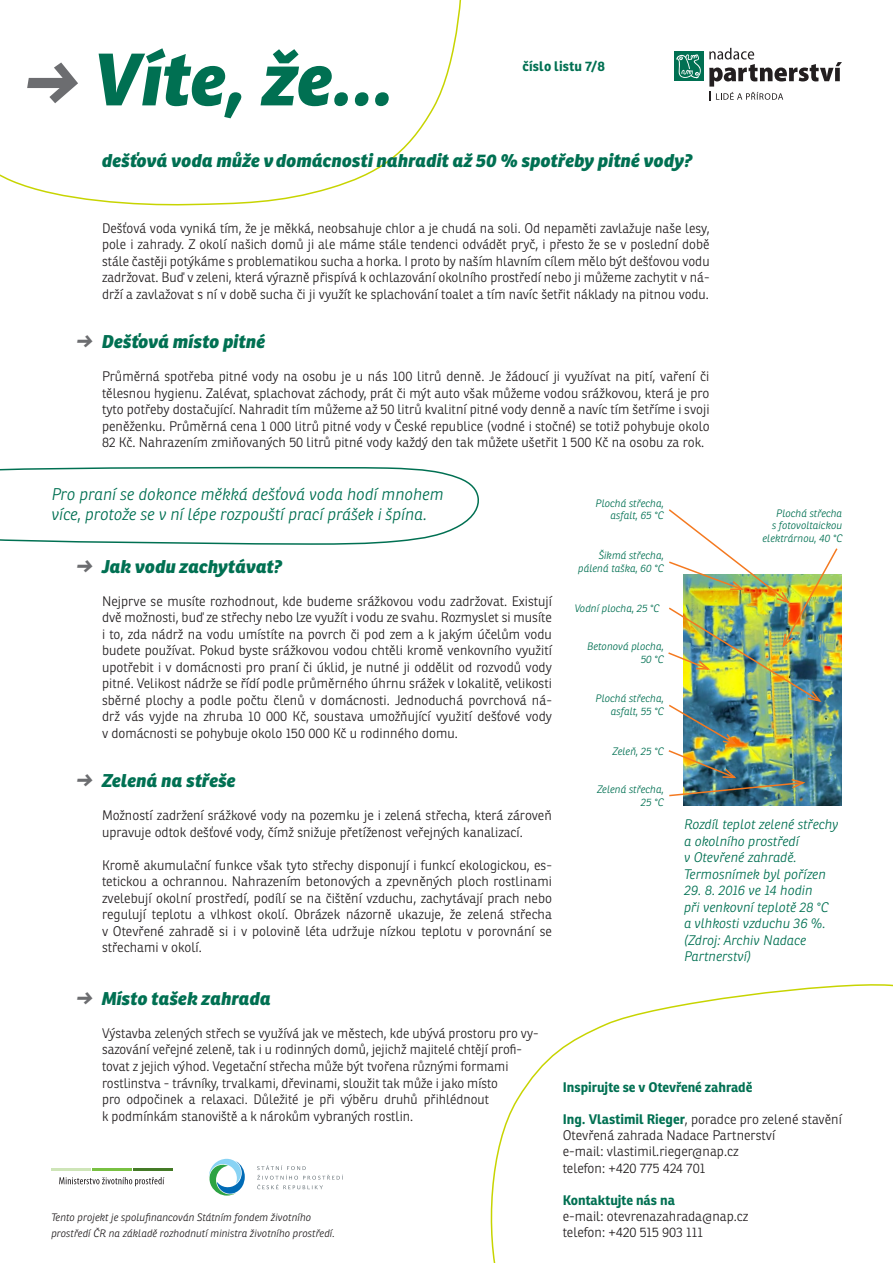
<style>
.page{position:relative;width:893px;height:1263px;background:#fff}
.page>*{position:absolute;margin:0;border:0;box-sizing:border-box;transform-origin:0 0}
.t1{font:italic 800 72px "Ronnia";letter-spacing:-.01em;color:#007052}
.nadpis{font:italic 800 18px "Ronnia";color:#007052}
.podtitul{font:italic 800 18px "Ronnia";color:#007052}
.foto{font:italic 300 16.5px/19.8px "Ronnia";color:#007052}
.text{font:300 13.5px/16.5px "Ronnia";color:#231f20}
.foto-2{font:italic 300 13.5px/16.5px "Ronnia";color:#007052}
.t2{font:700 13.5px "Ronnia";color:#007052}
.foto-3{font:italic 300 10.5px/12.6px "Ronnia";color:#007052;text-align:right}
.t3{font:italic 300 10.5px/16.5px "Ronnia";color:#231f20}
.s1{font-size:60px;color:#6c6d70}
.s2{color:#6c6d70}
.s3{font-weight:700;color:#007052}
</style>
<div class="page">
<svg style="left:0;top:0;width:462px;height:206px"></svg>
<svg style="left:490px;top:984px;width:403px;height:279px"></svg>
<div style="left:674px;top:51px;width:29px;height:30px;background:#007052"></div>
<svg style="left:676px;top:54px;width:25px;height:24px"></svg>
<svg style="left:709px;top:48px;width:133px;height:53px"></svg>
<svg style="left:209px;top:1159px;width:36px;height:36px"></svg>
<svg style="left:257px;top:1165px;width:86px;height:24px"></svg>
<hr style="left:51px;top:1168px;width:40px;height:3px;background:#cee5b8">
<hr style="left:92px;top:1168px;width:40px;height:3px;background:#79c142">
<hr style="left:133px;top:1168px;width:40px;height:3px;background:#447a26">
<svg style="left:59px;top:1177px;width:105px;height:9px"></svg>
<img style="left:684px;top:574px;width:158px;height:232px">
<img style="left:668px;top:509px;width:171px;height:288px">
<svg style="left:0;top:466px;width:479px;height:79px"></svg>
<h1 class="t1" style="left:24px;top:33px;width:373px"><span class="s1">d</span> Víte, že…</h1>
<p class="t2" style="left:522px;top:57px;width:84px">číslo listu 7/8</p>
<p class="podtitul" style="left:102px;top:149px;width:592px">dešťová voda může v domácnosti nahradit až 50 % spotřeby pitné vody?</p>
<p class="text" style="left:102px;top:220px;width:609px;text-align:justify">Dešťová voda vyniká tím, že je měkká, neobsahuje chlor a je chudá na soli. Od nepaměti zavlažuje naše lesy, pole i zahrady. Z okolí našich domů ji ale máme stále tendenci odvádět pryč, i přesto že se v poslední době stále častěji potýkáme s problematikou sucha a horka. I proto by naším hlavním cílem mělo být dešťovou vodu zadržovat. Buď v zeleni, která výrazně přispívá k ochlazování okolního prostředí nebo ji můžeme zachytit v ná&shy;drží a zavlažovat s ní v době sucha či ji využít ke splachování toalet a tím navíc šetřit náklady na pitnou vodu.</p>
<p class="nadpis" style="left:77px;top:330px;width:190px"><span class="s2">d</span> Dešťová místo pitné</p>
<p class="text" style="left:102px;top:368px;width:609px;text-align:justify">Průměrná spotřeba pitné vody na osobu je u nás 100 litrů denně. Je žádoucí ji využívat na pití, vaření či tělesnou hygienu. Zalévat, splachovat záchody, prát či mýt auto však můžeme vodou srážkovou, která je pro tyto potřeby dostačující. Nahradit tím můžeme až 50 litrů kvalitní pitné vody denně a navíc tím šetříme i svoji peněženku. Průměrná cena 1 000 litrů pitné vody v České republice (vodné i stočné) se totiž pohybuje okolo 82 Kč. Nahrazením zmiňovaných 50 litrů pitné vody každý den tak můžete ušetřit 1 500 Kč na osobu za rok.</p>
<p class="foto" style="left:51px;top:484px;width:394px">Pro praní se dokonce měkká dešťová voda hodí mnohem více, protože se v ní lépe rozpouští prací prášek i špína.</p>
<p class="nadpis" style="left:77px;top:554px;width:207px"><span class="s2">d</span> Jak vodu zachytávat?</p>
<p class="text" style="left:102px;top:592px;width:451px;text-align:justify">Nejprve se musíte rozhodnout, kde budeme srážkovou vodu zadržovat. Existují dvě možnosti, buď ze střechy nebo lze využít i vodu ze svahu. Rozmyslet si musíte i to, zda nádrž na vodu umístíte na povrch či pod zem a k jakým účelům vodu budete používat. Pokud byste srážkovou vodou chtěli kromě venkovního využití upotřebit i v domácnosti pro praní či úklid, je nutné ji oddělit od rozvodů vody pitné. Velikost nádrže se řídí podle průměrného úhrnu srážek v lokalitě, velikosti sběrné plochy a podle počtu členů v domácnosti. Jednoduchá povrchová ná&shy;drž vás vyjde na zhruba 10 000 Kč, soustava umožňující využití dešťové vody v domácnosti se pohybuje okolo 150 000 Kč u rodinného domu.</p>
<p class="nadpis" style="left:77px;top:769px;width:161px"><span class="s2">d</span> Zelená na střeše</p>
<p class="text" style="left:102px;top:807px;width:451px">Možností zadržení srážkové vody na pozemku je i zelená střecha, která zároveň upravuje odtok dešťové vody, čímž snižuje přetíženost veřejných kanalizací.</p>
<p class="text" style="left:102px;top:856px;width:451px;text-align:justify">Kromě akumulační funkce však tyto střechy disponují i funkcí ekologickou, es&shy;tetickou a ochrannou. Nahrazením betonových a zpevněných ploch rostlinami zvelebují okolní prostředí, podílí se na čištění vzduchu, zachytávají prach nebo regulují teplotu a vlhkost okolí. Obrázek názorně ukazuje, že zelená střecha v Otevřené zahradě si i v polovině léta udržuje nízkou teplotu v porovnání se střechami v okolí.</p>
<p class="nadpis" style="left:77px;top:987px;width:196px"><span class="s2">d</span> Místo tašek zahrada</p>
<p class="text" style="left:102px;top:1025px;width:438px">Výstavba zelených střech se využívá jak ve městech, kde ubývá prostoru pro vy&shy;sazování veřejné zeleně, tak i u rodinných domů, jejichž majitelé chtějí profi&shy;tovat z jejich výhod. Vegetační střecha může být tvořena různými formami rostlinstva - trávníky, trvalkami, dřevinami, sloužit tak může i jako místo<br>pro odpočinek a relaxaci. Důležité je při výběru druhů přihlédnout<br>k podmínkám stanoviště a k nárokům vybraných rostlin.</p>
<p class="foto-3" style="left:595px;top:497px;width:70px">Plochá střecha,</p>
<p class="foto-3" style="left:610px;top:509px;width:55px">asfalt, 65 °C</p>
<p class="foto-3" style="left:762px;top:507px;width:81px">Plochá střecha<br>s fotovoltaickou elektrárnou, 40 °C</p>
<p class="foto-3" style="left:598px;top:549px;width:67px">Šikmá střecha,</p>
<p class="foto-3" style="left:578px;top:562px;width:87px">pálená taška, 60 °C</p>
<p class="foto-3" style="left:574px;top:601px;width:86px">Vodní plocha, 25 °C</p>
<p class="foto-3" style="left:587px;top:640px;width:78px">Betonová plocha,<br>50 °C</p>
<p class="foto-3" style="left:595px;top:692px;width:70px">Plochá střecha,</p>
<p class="foto-3" style="left:611px;top:705px;width:54px">asfalt, 55 °C</p>
<p class="foto-3" style="left:612px;top:745px;width:53px">Zeleň, 25 °C</p>
<p class="foto-3" style="left:597px;top:783px;width:68px">Zelená střecha,</p>
<p class="foto-3" style="left:640px;top:796px;width:24px">25 °C</p>
<p class="foto-2" style="left:684px;top:816px;width:156px">Rozdíl teplot zelené střechy a okolního prostředí<br>v Otevřené zahradě.<br>Termosnímek byl pořízen</p>
<p class="foto-2" style="left:684px;top:882px;width:146px">29. 8. 2016 ve 14 hodin při venkovní teplotě 28 °C a vlhkosti vzduchu 36 %. (Zdroj: Archiv Nadace<br>Partnerství)</p>
<p class="t2" style="left:563px;top:1078px;width:191px">Inspirujte se v Otevřené zahradě</p>
<p class="text" style="left:563px;top:1111px;width:281px"><span class="s3">Ing. Vlastimil Rieger</span>, poradce pro zelené stavění Otevřená zahrada Nadace Partnerství<br>e-mail: vlastimil.rieger@nap.cz<br>telefon: +420 775 424 701</p>
<p class="t2" style="left:563px;top:1192px;width:114px">Kontaktujte nás na</p>
<p class="text" style="left:563px;top:1208px;width:187px">e-mail: otevrenazahrada@nap.cz telefon: +420 515 903 111</p>
<p class="t3" style="left:51px;top:1209px;width:285px">Tento projekt je spolufinancován Státním fondem životního prostředí ČR na základě rozhodnutí ministra životního prostředí.</p>
</div>
